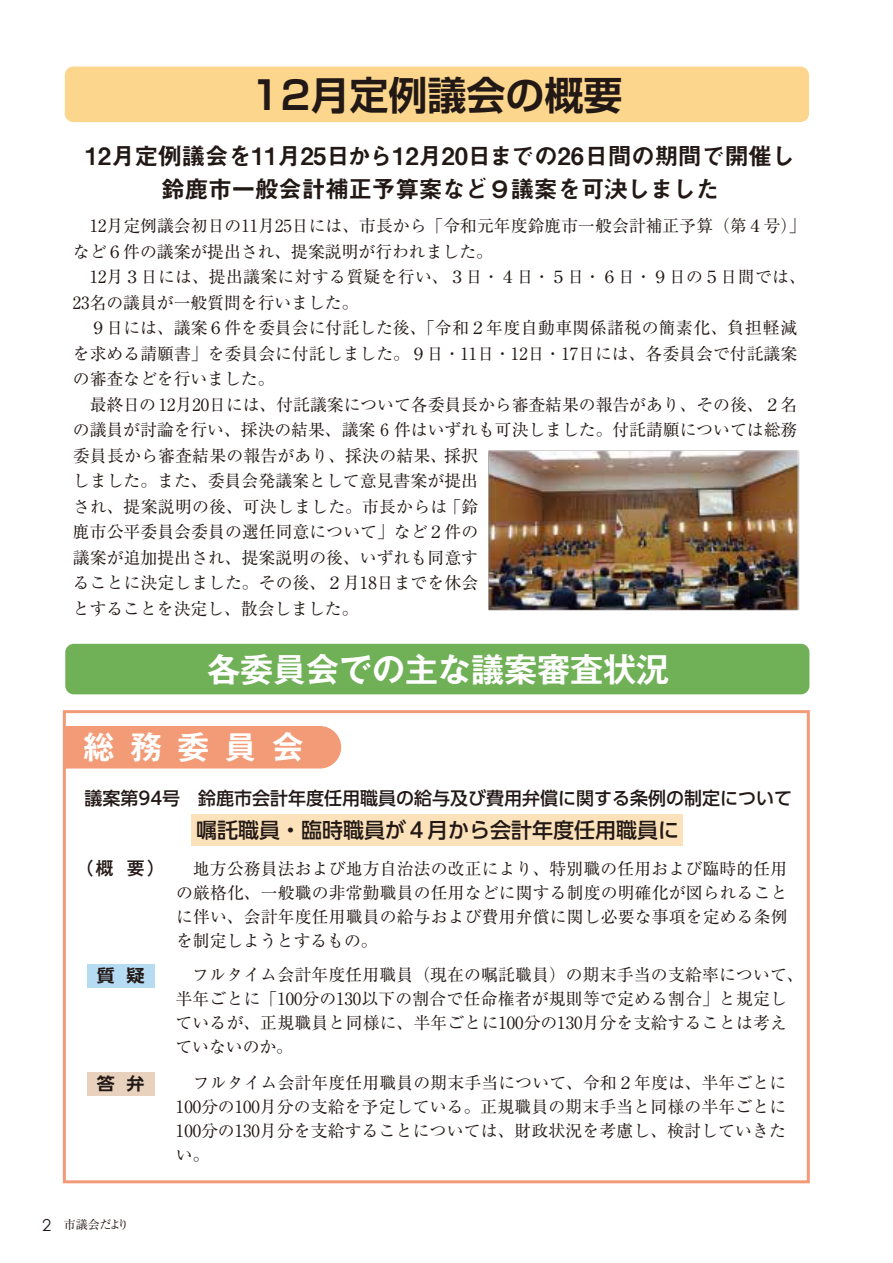
<style>
.page{position:relative;width:893px;height:1263px;background:#fff}
.page>*{position:absolute;margin:0;border:0;box-sizing:border-box;transform-origin:0 0}
.t1{font:700 39px "Shin Go Pro De";color:#221815}
.t2{font:700 33px "Gothic MB101 Pro De";color:#fff}
.t3{font:700 31.5px "Gothic MB101 Pro De";letter-spacing:.5em;color:#fff}
.t4{font:24px/33px "Midashi Go Pro MB31";letter-spacing:-.025em;color:#221815;text-align:center}
.t5{font:500 21px "UD Shin Go Pro";color:#221815}
.t6{font:500 18px "UD Shin Go Pro";color:#221815}
.t7{font:700 17.1px "UD Shin Go Pro De";color:#221815;scale:1.05 1}
.t8{font:16.8px/25.5px "Ryumin Pro";letter-spacing:.005em;color:#221815}
.t9{font:12px "Ryumin Pro";letter-spacing:-.045em;color:#221815}
.s1{font-size:18px}
.s2{font-family:"Gothic MB101 Pro";font-weight:500;font-size:18px}
.s3{font-family:"Century Gothic";font-size:16.5px}
</style>
<div class="page">
<div style="left:192px;top:814px;width:491px;height:32px;background:#fce2ba"></div>
<div style="left:65px;top:67px;width:744px;height:55px;background:#fcd68c;border-radius:9px"></div>
<div style="left:65px;top:644px;width:744px;height:50px;background:#70b057;border-radius:8px"></div>
<div style="left:63px;top:710px;width:747px;height:473px;border:3px solid #f29b76"></div>
<div style="left:87px;top:964px;width:67px;height:23px;background:#b5dcf2"></div>
<div style="left:87px;top:1072px;width:67px;height:23px;background:#e8d2be"></div>
<div style="left:63px;top:726px;width:278px;height:42px;background:#f29b76"></div>
<img style="left:488px;top:450px;width:312px;height:161px">
<p class="t1" style="left:251px;top:63px;width:373px">12月定例議会の概要</p>
<p class="t4" style="left:85px;top:136px;width:712px">12月定例議会を11月25日から12月20日までの26日間の期間で開催し鈴鹿市一般会計補正予算案など９議案を可決しました</p>
<p class="t8" style="left:73px;top:212px;width:734px;text-indent:17px">12月定例議会初日の11月25日には、市長から「令和元年度鈴鹿市一般会計補正予算（第４号）」など６件の議案が提出され、提案説明が行われました。<br>　12月３日には、提出議案に対する質疑を行い、３日・４日・５日・６日・９日の５日間では、23名の議員が一般質問を行いました。<br>　９日には、議案６件を委員会に付託した後、「令和２年度自動車関係諸税の簡素化、負担軽減を求める請願書」を委員会に付託しました。９日・11日・12日・17日には、各委員会で付託議案の審査などを行いました。<br>　最終日の 12月20日には、付託議案について各委員長から審査結果の報告があり、その後、２名の議員が討論を行い、採決の結果、議案 6 件はいずれも可決しました。付託請願については総務委員長から審査結果の報告があり、採決の結果、採択<br>しました。また、委員会発議案として意見書案が提出<br>され、提案説明の後、可決しました。市長からは 「鈴<br>鹿市公平委員会委員の選任同意について」など２件の<br>議案が追加提出され、提案説明の後、いずれも同意す<br>ることに決定しました。その後、２月18日までを休会<br>とすることを決定し、散会しました。</p>
<p class="t2" style="left:207px;top:642px;width:463px">各委員会での主な議案審査状況</p>
<p class="t3" style="left:83px;top:721px;width:222px">総務委員会</p>
<p class="t6" style="left:84px;top:783px;width:709px">議案第94号　鈴鹿市会計年度任用職員の給与及び費用弁償に関する条例の制定について</p>
<p class="t5" style="left:84px;top:813px;width:596px"><span class="s1">　　　　　</span> 嘱託職員・臨時職員が４月から会計年度任用職員に</p>
<p class="t8" style="left:176px;top:856px;width:613px;line-height:24px;text-align:justify;text-indent:-100px"><span class="s2">（概 要）</span> 　地方公務員法および地方自治法の改正により、特別職の任用および臨時的任用の厳格化、一般職の非常勤職員の任用などに関する制度の明確化が図られることに伴い、会計年度任用職員の給与および費用弁償に関し必要な事項を定める条例を制定しようとするもの。</p>
<p class="t7" style="left:97px;top:962px;width:47px">質 疑</p>
<p class="t7" style="left:97px;top:1070px;width:47px">答 弁</p>
<p class="t9" style="left:42px;top:1215px;width:89px"><span class="s3">2</span> 市議会だより</p>
<p class="t8" style="left:175px;top:961px;width:630px;line-height:24px">　フルタイム会計年度任用職員（現在の嘱託職員）の期末手当の支給率について、半年ごとに「100分の130以下の割合で任命権者が規則等で定める割合」と規定しているが、正規職員と同様に、半年ごとに100分の130月分を支給することは考えていないのか。</p>
<p class="t8" style="left:176px;top:1070px;width:612px;line-height:24px;text-align:justify">　フルタイム会計年度任用職員の期末手当について、令和２年度は、半年ごとに100分の100月分の支給を予定している。正規職員の期末手当と同様の半年ごとに100分の130月分を支給することについては、財政状況を考慮し、検討していきたい。</p>
</div>
